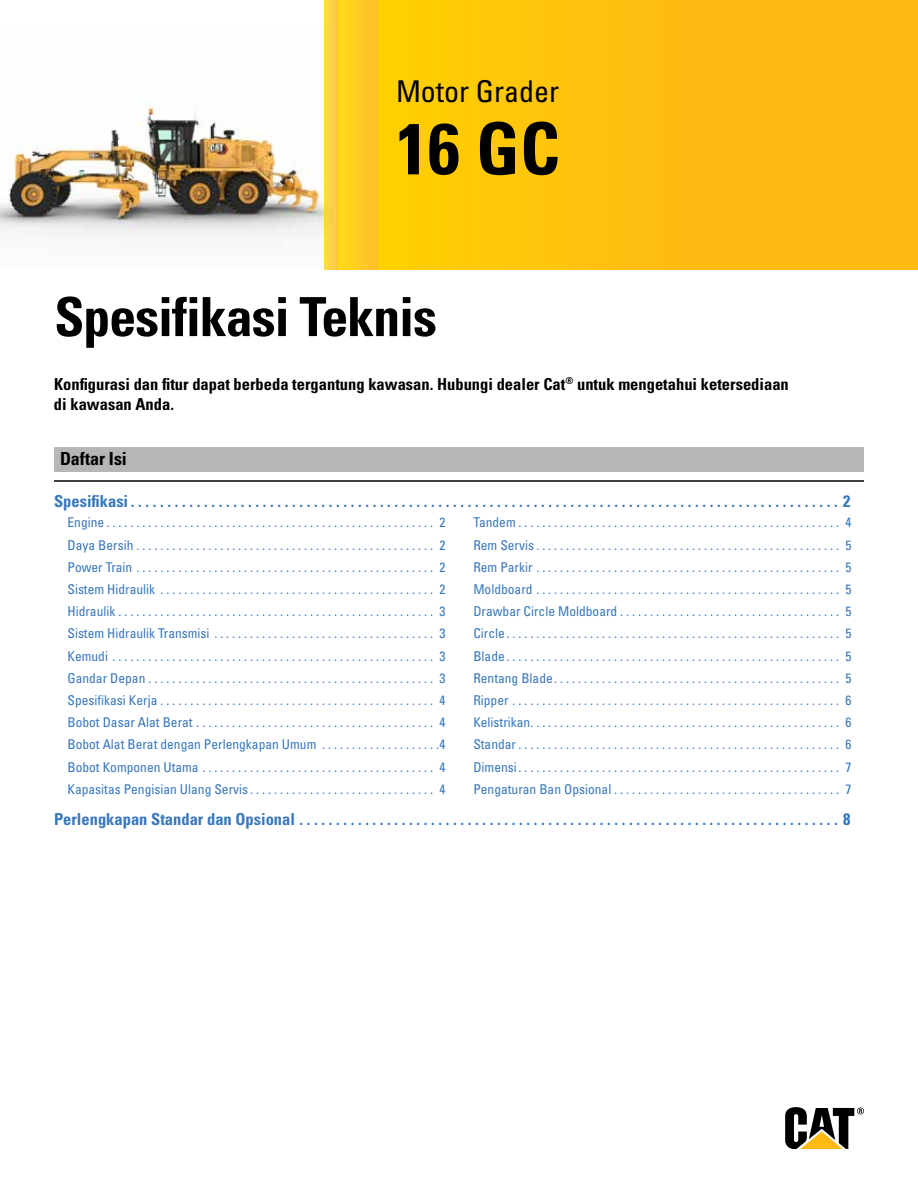
<style>
.page{position:relative;width:918px;height:1188px;background:#fff}
.page>*{position:absolute;margin:0;border:0;box-sizing:border-box;transform-origin:0 0}
.t1{font:700 condensed 72px "Univers LT Std";color:#000}
.t2{font:700 condensed 54px "Univers LT Std";letter-spacing:-.02em;color:#000}
.t3{font:condensed 30px "Univers LT Std";color:#000}
.t4{font:700 condensed 18px "Univers LT Std";color:#000}
.t5{font:700 condensed 16.5px "Univers LT Std";color:#3777bc}
.t6{font:700 condensed 16.5px/19.8px "Univers LT Std";color:#000}
.t7{font:condensed 13.5px/22.2px "Univers LT Std";color:#3777bc;text-align:justify}
</style>
<div class="page">
<img style="left:0;top:97px;width:324px;height:139px">
<div style="left:378px;top:0;width:540px;height:270px;background:linear-gradient(to right,#ffcd04,#fdb517)"></div>
<div style="left:338px;top:0;width:40px;height:270px;background:#ffcd21"></div>
<div style="left:324px;top:0;width:14px;height:270px;background:#fed246"></div>
<svg style="left:785px;top:1107px;width:79px;height:42px"></svg>
<div style="left:54px;top:447px;width:810px;height:25px;background:#b4b6b8"></div>
<hr style="left:54px;top:480px;width:810px;height:2px;background:#000">
<h3 class="t3" style="left:396px;top:73px;width:165px">Motor Grader</h3>
<h1 class="t1" style="left:396px;top:105px;width:165px">16 GC</h1>
<h2 class="t2" style="left:54px;top:284px;width:384px">Spesifikasi Teknis</h2>
<p class="t6" style="left:54px;top:374px;width:736px">Konfigurasi dan fitur dapat berbeda tergantung kawasan. Hubungi dealer Cat<sup>®</sup> untuk mengetahui ketersediaan di kawasan Anda.</p>
<h3 class="t4" style="left:60px;top:447px;width:68px">Daftar Isi</h3>
<p class="t5" style="left:54px;top:491px;width:82px">Spesifikasi .................................................................................................</p>
<p class="t5" style="left:843px;top:491px;width:9px">2</p>
<p class="t7" style="left:68px;top:511px;width:379px">Engine . . . . . . . . . . . . . . . . . . . . . . . . . . . . . . . . . . . . . . . . . . . . . . . . . . . . . . . 2<br>Daya Bersih.................................................. 2<br>Power Train . . . . . . . . . . . . . . . . . . . . . . . . . . . . . . . . . . . . . . . . . . . . . . . . . . 2<br>Sistem Hidraulik . . . . . . . . . . . . . . . . . . . . . . . . . . . . . . . . . . . . . . . . . . . . . . 2<br>Hidraulik..................................................... 3<br>Sistem Hidraulik Transmisi . . . . . . . . . . . . . . . . . . . . . . . . . . . . . . . . . . . . . 3<br>Kemudi . . . . . . . . . . . . . . . . . . . . . . . . . . . . . . . . . . . . . . . . . . . . . . . . . . . . . . 3<br>Gandar Depan................................................ 3<br>Spesifikasi Kerja.............................................. 4<br>Bobot Dasar Alat Berat . . . . . . . . . . . . . . . . . . . . . . . . . . . . . . . . . . . . . . . . 4<br>Bobot Alat Berat dengan Perlengkapan Umum . . . . . . . . . . . . . . . . . . . 4<br>Bobot Komponen Utama . . . . . . . . . . . . . . . . . . . . . . . . . . . . . . . . . . . . . . . 4<br>Kapasitas Pengisian Ulang Servis . . . . . . . . . . . . . . . . . . . . . . . . . . . . . . . 4</p>
<p class="t7" style="left:473px;top:511px;width:380px">Tandem . . . . . . . . . . . . . . . . . . . . . . . . . . . . . . . . . . . . . . . . . . . . . . . . . . . . . . 4<br>Rem Servis . . . . . . . . . . . . . . . . . . . . . . . . . . . . . . . . . . . . . . . . . . . . . . . . . . . 5<br>Rem Parkir . . . . . . . . . . . . . . . . . . . . . . . . . . . . . . . . . . . . . . . . . . . . . . . . . . . 5<br>Moldboard . . . . . . . . . . . . . . . . . . . . . . . . . . . . . . . . . . . . . . . . . . . . . . . . . . . 5<br>Drawbar Circle Moldboard..................................... 5<br>Circle . . . . . . . . . . . . . . . . . . . . . . . . . . . . . . . . . . . . . . . . . . . . . . . . . . . . . . . . 5<br>Blade . . . . . . . . . . . . . . . . . . . . . . . . . . . . . . . . . . . . . . . . . . . . . . . . . . . . . . . . 5<br>Rentang Blade . . . . . . . . . . . . . . . . . . . . . . . . . . . . . . . . . . . . . . . . . . . . . . . . 5<br>Ripper . . . . . . . . . . . . . . . . . . . . . . . . . . . . . . . . . . . . . . . . . . . . . . . . . . . . . . . 6<br>Kelistrikan . . . . . . . . . . . . . . . . . . . . . . . . . . . . . . . . . . . . . . . . . . . . . . . . . . . . 6<br>Standar . . . . . . . . . . . . . . . . . . . . . . . . . . . . . . . . . . . . . . . . . . . . . . . . . . . . . . 6<br>Dimensi . . . . . . . . . . . . . . . . . . . . . . . . . . . . . . . . . . . . . . . . . . . . . . . . . . . . . . 7<br>Pengaturan Ban Opsional...................................... 7</p>
<p class="t5" style="left:54px;top:809px;width:246px">Perlengkapan Standar dan Opsional ...........................................................................</p>
<p class="t5" style="left:843px;top:809px;width:9px">8</p>
</div>
